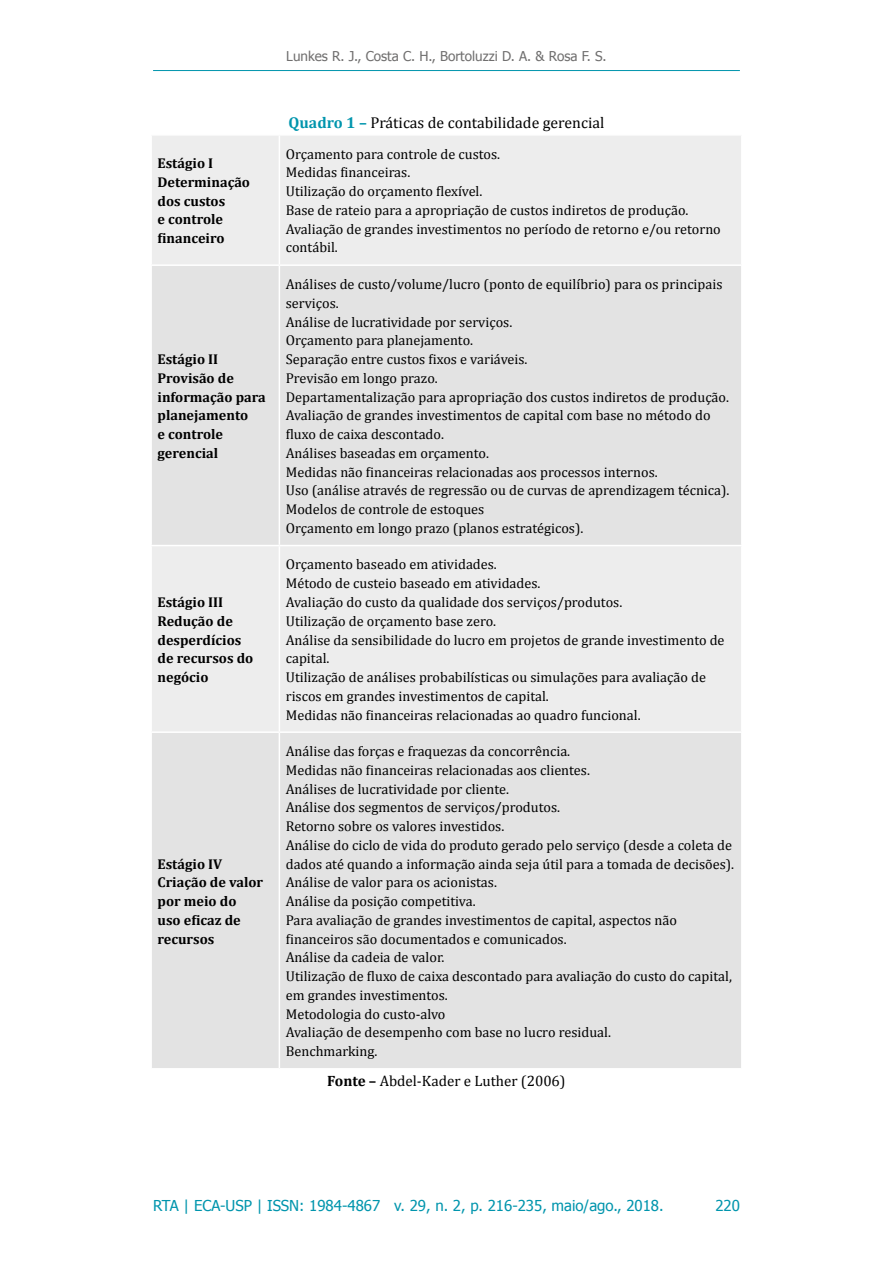
<style>
.page{position:relative;width:893px;height:1263px;background:#fff}
.page>*{position:absolute;margin:0;border:0;box-sizing:border-box;transform-origin:0 0}
.t1{font:15.75px "Cambria";color:#000}
.t2{font:15px "Tahoma";color:#0095ad}
.t3{font:15px "Cambria";color:#000}
.t4{font:14.25px/18.8px "Cambria";color:#000}
.t5{font:700 14.25px/18.8px "Cambria";color:#000}
.t6{font:13.5px "Tahoma";color:#706f6f}
.s1{font-weight:700;color:#0095ad}
.s2{font-weight:700}
</style>
<div class="page">
<hr style="left:153px;top:70px;width:587px;height:1px;background:#0095ad">
<div style="left:152px;top:136px;width:589px;height:128px;background:#ededed"></div>
<svg style="left:152px;top:266px;width:589px;height:802px;background:#e5e5e5"></svg>
<hr style="left:279px;top:136px;width:1px;height:128px;background:#fff">
<hr style="left:279px;top:266px;width:1px;height:279px;background:#fff">
<hr style="left:279px;top:546px;width:1px;height:185px;background:#fff">
<hr style="left:279px;top:733px;width:1px;height:335px;background:#fff">
<hr style="left:150px;top:545px;width:129px;height:1px;background:#fff">
<hr style="left:279px;top:545px;width:464px;height:1px;background:#fff">
<hr style="left:150px;top:731px;width:129px;height:2px;background:#fff">
<hr style="left:279px;top:731px;width:464px;height:2px;background:#fff">
<p class="t6" style="left:286px;top:47px;width:322px">Lunkes R. J., Costa C. H., Bortoluzzi D. A. &amp; Rosa F. S.</p>
<p class="t1" style="left:289px;top:113px;width:317px"><span class="s1">Quadro 1 –</span> Práticas de contabilidade gerencial</p>
<p class="t5" style="left:158px;top:153px;width:94px">Estágio I<br>Determinação dos custos<br>e controle financeiro</p>
<p class="t4" style="left:286px;top:144px;width:437px">Orçamento para controle de custos.<br>Medidas financeiras.<br>Utilização do orçamento flexível.<br>Base de rateio para a apropriação de custos indiretos de produção.<br>Avaliação de grandes investimentos no período de retorno e/ou retorno contábil.</p>
<p class="t5" style="left:158px;top:349px;width:110px">Estágio II<br>Provisão de informação para planejamento<br>e controle gerencial</p>
<p class="t5" style="left:158px;top:592px;width:97px">Estágio III<br>Redução de desperdícios de recursos do negócio</p>
<p class="t5" style="left:158px;top:854px;width:107px">Estágio IV<br>Criação de valor por meio do uso eficaz de recursos</p>
<p class="t4" style="left:286px;top:275px;width:445px">Análises de custo/volume/lucro (ponto de equilíbrio) para os principais serviços.<br>Análise de lucratividade por serviços.<br>Orçamento para planejamento.<br>Separação entre custos fixos e variáveis.<br>Previsão em longo prazo.<br>Departamentalização para apropriação dos custos indiretos de produção.<br>Avaliação de grandes investimentos de capital com base no método do fluxo de caixa descontado.<br>Análises baseadas em orçamento.<br>Medidas não financeiras relacionadas aos processos internos.<br>Uso (análise através de regressão ou de curvas de aprendizagem técnica).<br>Modelos de controle de estoques<br>Orçamento em longo prazo (planos estratégicos).</p>
<p class="t4" style="left:286px;top:555px;width:440px">Orçamento baseado em atividades.<br>Método de custeio baseado em atividades.<br>Avaliação do custo da qualidade dos serviços/produtos.<br>Utilização de orçamento base zero.<br>Análise da sensibilidade do lucro em projetos de grande investimento de capital.<br>Utilização de análises probabilísticas ou simulações para avaliação de riscos em grandes investimentos de capital.<br>Medidas não financeiras relacionadas ao quadro funcional.</p>
<p class="t4" style="left:286px;top:742px;width:450px">Análise das forças e fraquezas da concorrência.<br>Medidas não financeiras relacionadas aos clientes.<br>Análises de lucratividade por cliente.<br>Análise dos segmentos de serviços/produtos.<br>Retorno sobre os valores investidos.<br>Análise do ciclo de vida do produto gerado pelo serviço (desde a coleta de dados até quando a informação ainda seja útil para a tomada de decisões).<br>Análise de valor para os acionistas.<br>Análise da posição competitiva.<br>Para avaliação de grandes investimentos de capital, aspectos não financeiros são documentados e comunicados.<br>Análise da cadeia de valor.<br>Utilização de fluxo de caixa descontado para avaliação do custo do capital, em grandes investimentos.<br>Metodologia do custo-alvo<br>Avaliação de desempenho com base no lucro residual.<br>Benchmarking.</p>
<p class="t3" style="left:327px;top:1072px;width:240px"><span class="s2">Fonte –</span> Abdel-Kader e Luther (2006)</p>
<p class="t2" style="left:153px;top:1196px;width:512px">RTA | ECA-USP | ISSN: 1984-4867 v. 29, n. 2, p. 216-235, maio/ago., 2018.</p>
<p class="t2" style="left:715px;top:1196px;width:26px">220</p>
</div>
